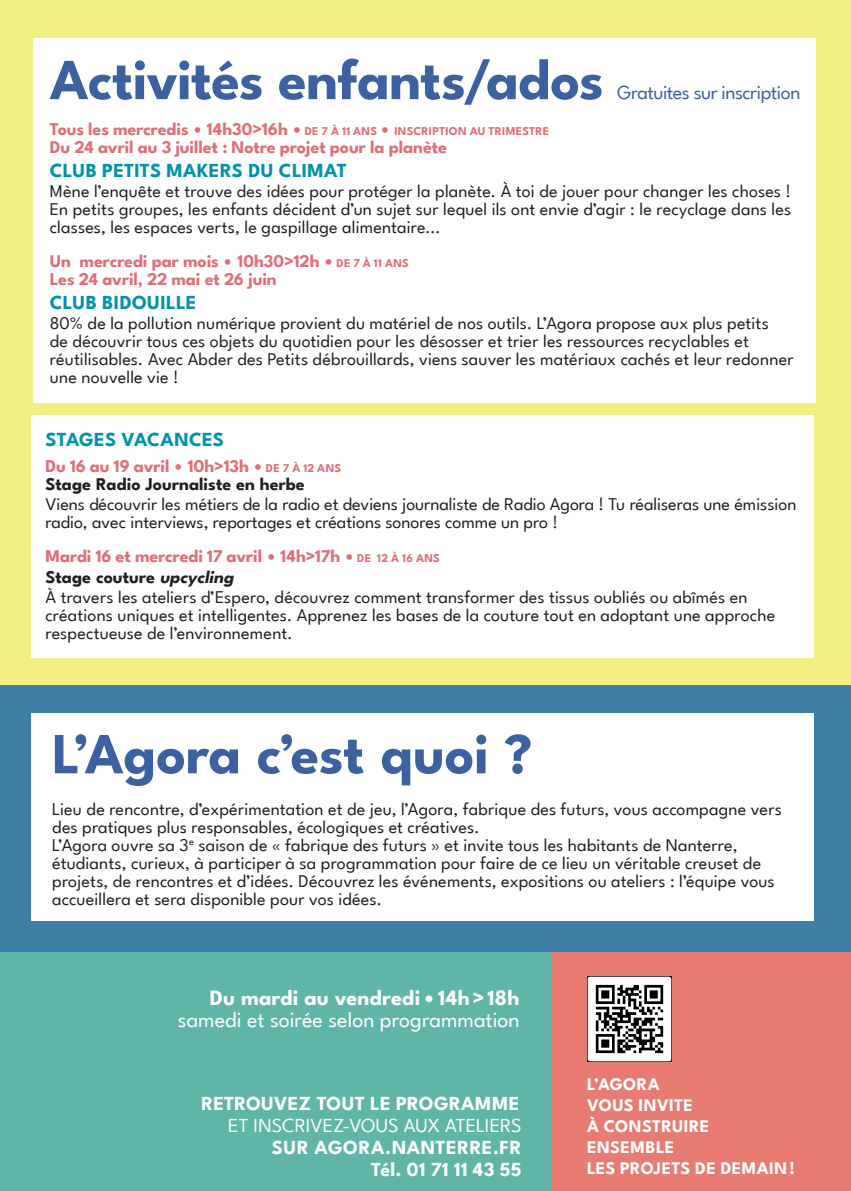
<style>
.page{position:relative;width:851px;height:1191px;background:#fff}
.page>*{position:absolute;margin:0;border:0;box-sizing:border-box;transform-origin:0 0}
.horaires{font:700 58px "League Spartan";letter-spacing:-.01em;color:#3b61a1}
.t1{font:22px/22px "League Spartan";color:#fff;text-align:right}
.t2{font:700 20px/22px "League Spartan";letter-spacing:.02em;color:#fff;text-align:right}
.horaires-2{font:700 20px "League Spartan";letter-spacing:.01em;color:#0093a9}
.horaires-3{font:20px "League Spartan";letter-spacing:-.025em;color:#3b61a1}
.titre_événement{font:18px/18px "League Spartan";letter-spacing:.005em;color:#231f20}
.texte{font:18px/18px "League Spartan";letter-spacing:.005em;color:#231f20}
.horaires-4{font:700 18px "League Spartan";letter-spacing:-.005em;color:#e16e77}
.horaires-5{font:700 18px/18px "League Spartan";color:#231f20}
.titre_événement-2{font:700 17.8px/21px "League Spartan";letter-spacing:.015em;color:#fff}
.horaires-6{font:700 12px "League Spartan";letter-spacing:.015em;color:#e16e77}
.s1{font-size:18px}
.s2{font-size:12px}
.s3{color:#e16e77}
.s4{font-size:12px;color:#e16e77}
.s5{font-style:italic}
.s6{font-weight:700}
.s7{font-weight:400}
</style>
<div class="page">
<div style="left:0;top:934px;width:553px;height:257px;background:#5fb6a7"></div>
<div style="left:552px;top:950px;width:298px;height:241px;background:#e87c72"></div>
<div style="left:0;top:627px;width:850px;height:324px;background:#3d7fa6"></div>
<div style="left:0;top:0;width:850px;height:685px;background:#f2ef82"></div>
<div style="left:31px;top:415px;width:783px;height:243px;background:#fff"></div>
<div style="left:33px;top:38px;width:782px;height:365px;background:#fff"></div>
<div style="left:31px;top:713px;width:783px;height:207px;background:#fff"></div>
<img style="left:587px;top:977px;width:84px;height:84px">
<p class="horaires" style="left:50px;top:35px;width:555px">Activités enfants/ados</p>
<p class="horaires-3" style="left:617px;top:78px;width:185px">Gratuites sur inscription</p>
<p class="horaires-6" style="left:50px;top:122px;width:501px"><span class="s1">Tous les mercredis • 14h30&gt;16h •</span> DE 7 À 11 ANS <span class="s1">•</span> INSCRIPTION AU TRIMESTRE</p>
<p class="horaires-4" style="left:50px;top:133px;width:399px">Du 24 avril au 3 juillet : Notre projet pour la planète</p>
<p class="horaires-2" style="left:50px;top:155px;width:298px">CLUB PETITS MAKERS DU CLIMAT</p>
<p class="titre_événement" style="left:50px;top:181px;width:742px;text-align:justify">Mène l’enquête et trouve des idées pour protéger la planète. À toi de jouer pour changer les choses !<br>En petits groupes, les enfants décident d’un sujet sur lequel ils ont envie d’agir : le recyclage dans les classes, les espaces verts, le gaspillage alimentaire...</p>
<p class="horaires-4" style="left:50px;top:247px;width:360px">Un mercredi par mois • 10h30&gt;12h • <span class="s2">DE 7 À 11 ANS</span></p>
<p class="horaires-4" style="left:50px;top:265px;width:228px">Les 24 avril, 22 mai et 26 juin</p>
<p class="horaires-2" style="left:50px;top:287px;width:148px">CLUB BIDOUILLE</p>
<p class="titre_événement" style="left:50px;top:313px;width:745px">80% de la pollution numérique provient du matériel de nos outils. L’Agora propose aux plus petits<br>de découvrir tous ces objets du quotidien pour les désosser et trier les ressources recyclables et réutilisables. Avec Abder des Petits débrouillards, viens sauver les matériaux cachés et leur redonner une nouvelle vie !</p>
<p class="horaires-2" style="left:45px;top:424px;width:180px">STAGES VACANCES</p>
<p class="horaires-5" style="left:45px;top:456px;width:297px"><span class="s3">Du 16 au 19 avril • 10h&gt;13h •</span> <span class="s4">DE 7 À 12 ANS<br></span>Stage Radio Journaliste en herbe</p>
<p class="texte" style="left:45px;top:494px;width:752px">Viens découvrir les métiers de la radio et deviens journaliste de Radio Agora ! Tu réaliseras une émission radio, avec interviews, reportages et créations sonores comme un pro !</p>
<p class="horaires-4" style="left:45px;top:542px;width:396px">Mardi 16 et mercredi 17 avril • 14h&gt;17h • <span class="s2">DE 12 À 16 ANS</span></p>
<p class="horaires-5" style="left:45px;top:566px;width:194px">Stage couture <span class="s5">upcycling</span></p>
<p class="titre_événement" style="left:45px;top:586px;width:731px">À travers les ateliers d’Espero, découvrez comment transformer des tissus oubliés ou abîmés en créations uniques et intelligentes. Apprenez les bases de la couture tout en adoptant une approche respectueuse de l’environnement.</p>
<h1 class="horaires" style="left:52px;top:709px;width:481px">L’Agora c’est quoi ?</h1>
<p class="texte" style="left:52px;top:798px;width:731px">Lieu de rencontre, d’expérimentation et de jeu, l’Agora, fabrique des futurs, vous accompagne vers des pratiques plus responsables, écologiques et créatives.<br>L’Agora ouvre sa 3<sup>e</sup> saison de « fabrique des futurs » et invite tous les habitants de Nanterre, étudiants, curieux, à participer à sa programmation pour faire de ce lieu un véritable creuset de projets, de rencontres et d’idées. Découvrez les événements, expositions ou ateliers : l’équipe vous accueillera et sera disponible pour vos idées.</p>
<p class="t1" style="left:178px;top:985px;width:343px"><span class="s6">Du mardi au vendredi•14h&gt;18h </span>samedi et soirée selon programmation</p>
<p class="t2" style="left:201px;top:1090px;width:321px">RETROUVEZ TOUT LE PROGRAMME<br><span class="s7">ET INSCRIVEZ-VOUS AUX ATELIERS<br></span>SUR AGORA.NANTERRE.FR</p>
<p class="t2" style="left:371px;top:1156px;width:152px">Tél. 01 71 11 43 55</p>
<p class="titre_événement-2" style="left:587px;top:1072px;width:209px">L’AGORA<br>VOUS INVITE<br>À CONSTRUIRE<br>ENSEMBLE<br>LES PROJETS DE DEMAIN!</p>
</div>
